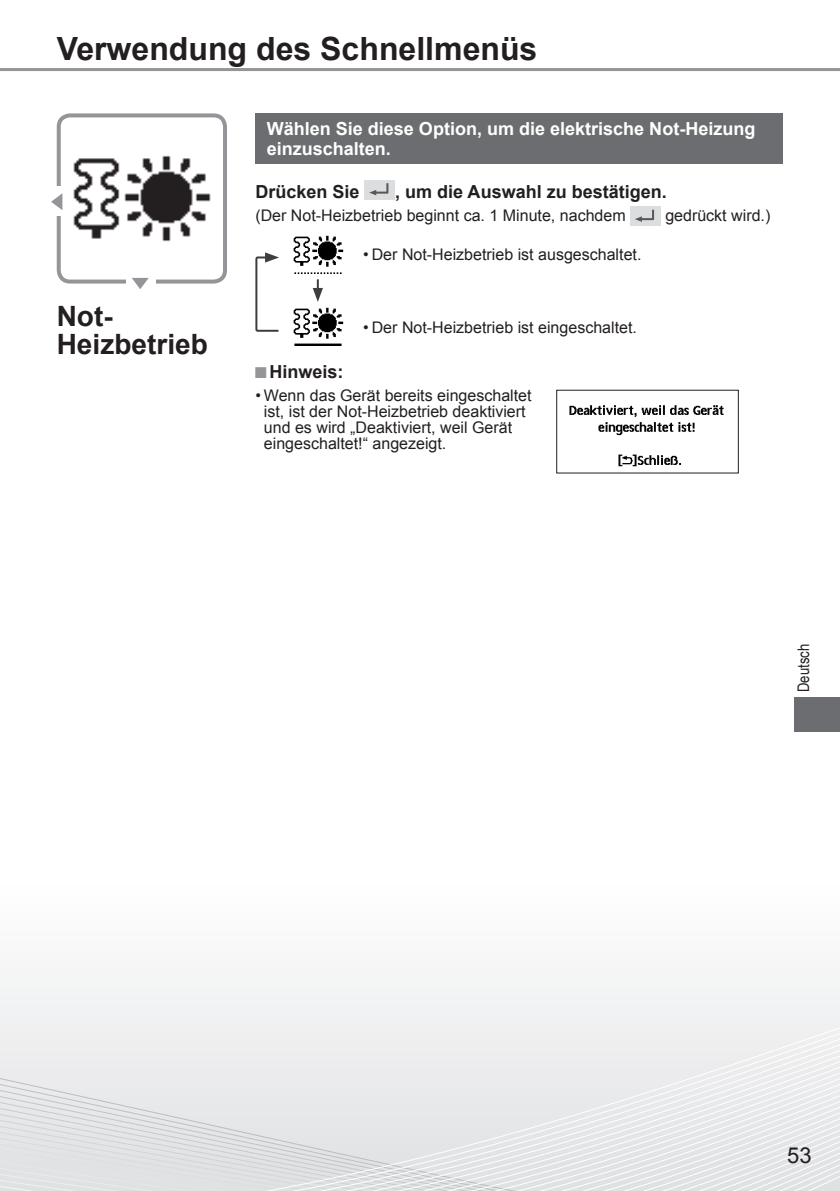
<style>
.page{position:relative;width:840px;height:1191px;background:#fff}
.page>*{position:absolute;margin:0;border:0;box-sizing:border-box;transform-origin:0 0}
.t1{font:700 32px "Arial";color:#231f20}
.t2{font:700 28px/28px "Arial";color:#231f20}
.t3{font:22px "Arial";color:#231f20}
.t4{font:700 18px/20px "Arial";color:#fff}
.t5{font:700 18px "Arial";color:#231f20}
.t6{font:16px/16px "Arial";color:#231f20}
.t7{font:16px "Arial Narrow";color:#231f20}
.s1{font-family:"Arial Narrow";font-size:23.4px;color:#939598}
</style>
<div class="page">
<div style="left:0;top:977px;width:839px;height:5px;background:#f4f5f5"></div>
<div style="left:0;top:982px;width:839px;height:9px;background:#f4f5f5"></div>
<div style="left:0;top:991px;width:839px;height:8px;background:#f2f3f4"></div>
<div style="left:0;top:999px;width:839px;height:7px;background:#f2f3f4"></div>
<div style="left:0;top:1006px;width:839px;height:5px;background:#f1f2f3"></div>
<div style="left:0;top:1011px;width:839px;height:5px;background:#f1f2f3"></div>
<div style="left:0;top:1016px;width:839px;height:6px;background:#f0f1f2"></div>
<div style="left:0;top:1022px;width:839px;height:5px;background:#f0f0f1"></div>
<div style="left:0;top:1027px;width:839px;height:6px;background:#f0f0f1"></div>
<div style="left:0;top:1033px;width:839px;height:5px;background:#efeff0"></div>
<div style="left:0;top:1038px;width:839px;height:5px;background:#efeff0"></div>
<div style="left:0;top:1043px;width:839px;height:6px;background:#eeeeef"></div>
<div style="left:0;top:1049px;width:839px;height:5px;background:#eeeeef"></div>
<div style="left:0;top:1054px;width:839px;height:5px;background:#ededee"></div>
<div style="left:0;top:1059px;width:839px;height:6px;background:#ececee"></div>
<div style="left:0;top:1065px;width:839px;height:5px;background:#ececee"></div>
<div style="left:0;top:1070px;width:839px;height:6px;background:#ebebed"></div>
<div style="left:0;top:1076px;width:839px;height:5px;background:#ebebed"></div>
<div style="left:0;top:1081px;width:839px;height:5px;background:#eaebec"></div>
<div style="left:0;top:1086px;width:839px;height:6px;background:#eaebec"></div>
<svg style="left:0;top:1092px;width:839px;height:5px;background:#e9eaeb"></svg>
<svg style="left:0;top:1097px;width:839px;height:5px;background:#e8e9ea"></svg>
<svg style="left:0;top:1102px;width:839px;height:6px;background:#e7e8e9"></svg>
<svg style="left:0;top:1108px;width:839px;height:5px;background:#e6e7e8"></svg>
<svg style="left:0;top:1113px;width:839px;height:6px;background:#e6e7e8"></svg>
<svg style="left:0;top:1119px;width:839px;height:5px;background:#e5e6e8"></svg>
<svg style="left:0;top:1124px;width:839px;height:5px;background:#e5e6e8"></svg>
<svg style="left:0;top:1129px;width:839px;height:6px;background:#e4e5e7"></svg>
<svg style="left:0;top:1135px;width:839px;height:5px;background:#e4e5e7"></svg>
<svg style="left:0;top:1140px;width:839px;height:5px;background:#e4e5e6"></svg>
<svg style="left:0;top:1145px;width:839px;height:46px;background:#e2e3e5"></svg>
<hr style="left:0;top:68px;width:839px;height:3px;background:#939598">
<div style="left:57px;top:113px;width:170px;height:170px;border:4px solid #939598;border-radius:11px"></div>
<div style="left:126px;top:278px;width:30px;height:11px;background:#fff"></div>
<svg style="left:132px;top:278px;width:17px;height:11px"></svg>
<div style="left:51px;top:186px;width:11px;height:30px;background:#fff"></div>
<svg style="left:51px;top:193px;width:11px;height:17px"></svg>
<img style="left:73px;top:155px;width:138px;height:87px">
<div style="left:255px;top:113px;width:527px;height:50px;background:#6c6d70"></div>
<div style="left:364px;top:180px;width:31px;height:19px;background:#dcdddf"></div>
<svg style="left:369px;top:183px;width:19px;height:12px"></svg>
<div style="left:630px;top:207px;width:30px;height:19px;background:#dcdddf"></div>
<svg style="left:635px;top:210px;width:18px;height:12px"></svg>
<svg style="left:255px;top:252px;width:24px;height:80px"></svg>
<img style="left:293px;top:235px;width:50px;height:39px">
<svg style="left:312px;top:279px;width:11px;height:23px"></svg>
<img style="left:293px;top:308px;width:50px;height:38px">
<img style="left:569px;top:405px;width:155px;height:62px">
<div style="left:794px;top:697px;width:45px;height:34px;background:#6c6d70"></div>
<h1 class="t1" style="left:57px;top:31px;width:482px">Verwendung des Schnellmenüs</h1>
<h2 class="t2" style="left:57px;top:302px;width:152px">Not-<br>Heizbetrieb</h2>
<p class="t4" style="left:266px;top:119px;width:490px">Wählen Sie diese Option, um die elektrische Not-Heizung einzuschalten.</p>
<p class="t5" style="left:255px;top:181px;width:106px">Drücken Sie</p>
<p class="t5" style="left:395px;top:181px;width:273px">, um die Auswahl zu bestätigen.</p>
<p class="t6" style="left:255px;top:208px;width:371px">(Der Not-Heizbetrieb beginnt ca. 1 Minute, nachdem</p>
<p class="t6" style="left:665px;top:208px;width:106px">gedrückt wird.)</p>
<p class="t6" style="left:363px;top:247px;width:279px">• Der Not-Heizbetrieb ist ausgeschaltet.</p>
<p class="t6" style="left:363px;top:319px;width:275px">• Der Not-Heizbetrieb ist eingeschaltet.</p>
<p class="t5" style="left:255px;top:362px;width:90px"><span class="s1">■</span>Hinweis:</p>
<p class="t6" style="left:264px;top:388px;width:269px;text-indent:-9px">• Wenn das Gerät bereits eingeschaltet ist, ist der Not-Heizbetrieb deaktiviert und es wird „Deaktiviert, weil Gerät eingeschaltet!“ angezeigt.</p>
<p class="t7" style="left:793px;top:692px;width:50px;rotate:-90deg">Deutsch</p>
<h3 class="t3" style="left:786px;top:1142px;width:26px">53</h3>
</div>
